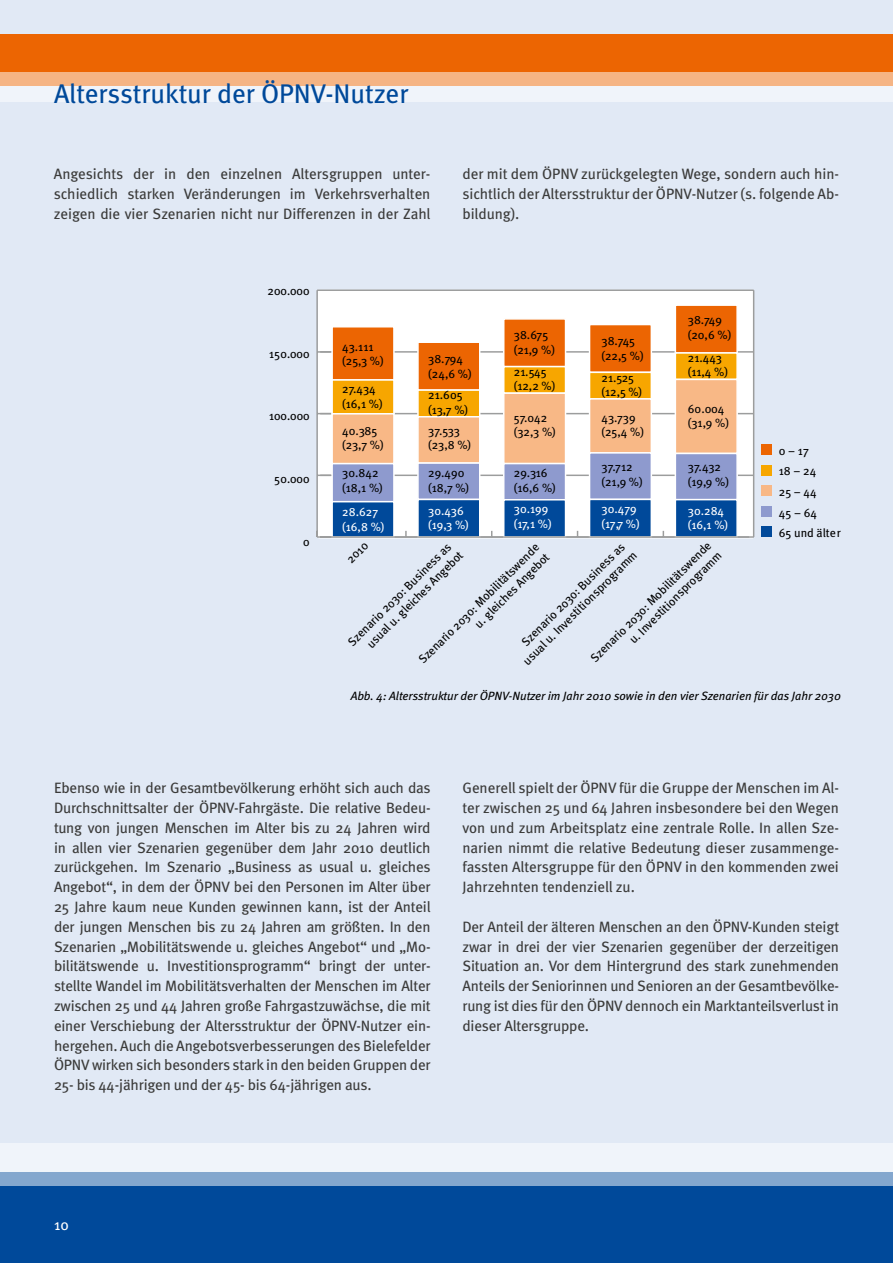
<style>
.page{position:relative;width:893px;height:1263px;background:#e1e9f5}
.page>*{position:absolute;margin:0;border:0;box-sizing:border-box;transform-origin:0 0}
.t1{font:27px "Meta";color:#00499a}
.t2{font:15px/19.8px "Meta";letter-spacing:-.01em;color:#3b3b3a;text-align:justify}
.t3{font:15px "Meta";color:#fff}
.t4{font:12px/14.4px "Meta";color:#000}
.t5{font:italic 12px "Meta";color:#000}
.t6{font:12px/14.4px "Meta";color:#fff}
.t7{font:12px "Meta Plus";color:#000}
</style>
<div class="page">
<div style="left:0;top:34px;width:893px;height:52px;background:#ec6502"></div>
<div style="left:0;top:1172px;width:893px;height:91px;background:#00499a"></div>
<svg style="left:0;top:72px;width:893px;height:30px;fill:#f0f4fa"></svg>
<svg style="left:0;top:1143px;width:893px;height:42px;fill:#f0f4fa"></svg>
<div style="left:318px;top:291px;width:435px;height:245px;background:#fff"></div>
<hr style="left:320px;top:475px;width:434px;height:1px;background:#9c9d9d">
<hr style="left:320px;top:351px;width:434px;height:2px;background:#9c9d9d">
<hr style="left:320px;top:413px;width:434px;height:1px;background:#9c9d9d">
<div style="left:761px;top:527px;width:11px;height:10px;background:#00499a"></div>
<div style="left:761px;top:506px;width:11px;height:10px;background:#8e9ace"></div>
<div style="left:761px;top:486px;width:11px;height:10px;background:#f8b886"></div>
<div style="left:761px;top:465px;width:11px;height:10px;background:#f7a600"></div>
<div style="left:761px;top:445px;width:11px;height:10px;background:#ec6502"></div>
<hr style="left:753px;top:290px;width:1px;height:247px;background:#9c9d9d">
<hr style="left:316px;top:290px;width:2px;height:247px;background:#9c9d9d">
<svg style="left:318px;top:351px;width:13px;height:2px"></svg>
<hr style="left:317px;top:289px;width:437px;height:2px;background:#9c9d9d">
<div style="left:675px;top:304px;width:63px;height:50px;background:#ec6502;border:1px solid #fff"></div>
<div style="left:589px;top:324px;width:63px;height:49px;background:#ec6502;border:1px solid #fff"></div>
<div style="left:503px;top:318px;width:63px;height:49px;background:#ec6502;border:1px solid #fff"></div>
<div style="left:417px;top:341px;width:63px;height:50px;background:#ec6502;border:1px solid #fff"></div>
<div style="left:331px;top:326px;width:64px;height:55px;background:#ec6502;border:1px solid #fff"></div>
<div style="left:675px;top:352px;width:63px;height:28px;background:#f7a600;border:1px solid #fff"></div>
<div style="left:589px;top:372px;width:63px;height:28px;background:#f7a600;border:1px solid #fff"></div>
<div style="left:503px;top:366px;width:63px;height:28px;background:#f7a600;border:1px solid #fff"></div>
<div style="left:417px;top:389px;width:63px;height:28px;background:#f7a600;border:1px solid #fff"></div>
<div style="left:331px;top:379px;width:64px;height:36px;background:#f7a600;border:1px solid #fff"></div>
<div style="left:675px;top:379px;width:63px;height:75px;background:#f8b886;border:1px solid #fff"></div>
<div style="left:589px;top:398px;width:63px;height:56px;background:#f8b886;border:1px solid #fff"></div>
<div style="left:503px;top:392px;width:63px;height:72px;background:#f8b886;border:1px solid #fff"></div>
<div style="left:417px;top:416px;width:63px;height:48px;background:#f8b886;border:1px solid #fff"></div>
<div style="left:331px;top:413px;width:64px;height:51px;background:#f8b886;border:1px solid #fff"></div>
<div style="left:675px;top:453px;width:63px;height:47px;background:#8e9ace;border:1px solid #fff"></div>
<div style="left:589px;top:452px;width:63px;height:48px;background:#8e9ace;border:1px solid #fff"></div>
<div style="left:503px;top:463px;width:63px;height:37px;background:#8e9ace;border:1px solid #fff"></div>
<div style="left:417px;top:462px;width:63px;height:38px;background:#8e9ace;border:1px solid #fff"></div>
<div style="left:331px;top:463px;width:64px;height:39px;background:#8e9ace;border:1px solid #fff"></div>
<div style="left:675px;top:499px;width:63px;height:39px;background:#00499a;border:1px solid #fff"></div>
<div style="left:589px;top:499px;width:63px;height:39px;background:#00499a;border:1px solid #fff"></div>
<div style="left:503px;top:499px;width:63px;height:39px;background:#00499a;border:1px solid #fff"></div>
<div style="left:417px;top:499px;width:63px;height:39px;background:#00499a;border:1px solid #fff"></div>
<div style="left:331px;top:501px;width:64px;height:37px;background:#00499a;border:1px solid #fff"></div>
<hr style="left:320px;top:536px;width:434px;height:2px;background:#9c9d9d">
<h1 class="t1" style="left:54px;top:77px;width:356px">Altersstruktur der ÖPNV-Nutzer</h1>
<p class="t2" style="left:54px;top:164px;width:378px">Angesichts der in den einzelnen Altersgruppen unter&shy;schiedlich starken Veränderungen im Verkehrsverhalten zeigen die vier Szenarien nicht nur Differenzen in der Zahl</p>
<p class="t7" style="left:268px;top:284px;width:43px">200.000</p>
<p class="t2" style="left:462px;top:164px;width:378px">der mit dem ÖPNV zurückgelegten Wege, sondern auch hin&shy;sichtlich der Altersstruktur der ÖPNV-Nutzer (s. folgende Ab&shy;bildung).</p>
<p class="t7" style="left:269px;top:347px;width:42px">150.000</p>
<p class="t7" style="left:269px;top:409px;width:42px">100.000</p>
<p class="t7" style="left:274px;top:472px;width:37px">50.000</p>
<p class="t7" style="left:303px;top:535px;width:8px">0</p>
<p class="t4" style="left:342px;top:339px;width:43px">43.111 (25,3 %)</p>
<p class="t4" style="left:342px;top:382px;width:42px">27.434 (16,1 %)</p>
<p class="t4" style="left:342px;top:423px;width:43px">40.385 (23,7 %)</p>
<p class="t4" style="left:342px;top:466px;width:42px">30.842 (18,1 %)</p>
<p class="t6" style="left:342px;top:505px;width:44px">28.627 (16,8 %)</p>
<p class="t4" style="left:428px;top:352px;width:45px">38.794 (24,6 %)</p>
<p class="t4" style="left:428px;top:388px;width:41px">21.605 (13,7 %)</p>
<p class="t4" style="left:428px;top:423px;width:44px">37.533 (23,8 %)</p>
<p class="t4" style="left:428px;top:466px;width:42px">29.490 (18,7 %)</p>
<p class="t6" style="left:428px;top:503px;width:42px">30.436 (19,3 %)</p>
<p class="t4" style="left:514px;top:328px;width:43px">38.675 (21,9 %)</p>
<p class="t4" style="left:514px;top:364px;width:43px">21.545 (12,2 %)</p>
<p class="t4" style="left:514px;top:410px;width:43px">57.042 (32,3 %)</p>
<p class="t4" style="left:514px;top:466px;width:43px">29.316 (16,6 %)</p>
<p class="t6" style="left:514px;top:502px;width:39px">30.199 (17,1 %)</p>
<p class="t4" style="left:602px;top:334px;width:43px">38.745 (22,5 %)</p>
<p class="t4" style="left:602px;top:370px;width:42px">21.525 (12,5 %)</p>
<p class="t4" style="left:602px;top:410px;width:44px">43.739 (25,4 %)</p>
<p class="t4" style="left:602px;top:460px;width:43px">37.712 (21,9 %)</p>
<p class="t6" style="left:602px;top:502px;width:40px">30.479 (17,7 %)</p>
<p class="t4" style="left:688px;top:313px;width:45px">38.749 (20,6 %)</p>
<p class="t4" style="left:688px;top:350px;width:42px">21.443 (11,4 %)</p>
<p class="t4" style="left:688px;top:401px;width:43px">60.004 (31,9 %)</p>
<p class="t4" style="left:688px;top:460px;width:43px">37.432 (19,9 %)</p>
<p class="t6" style="left:688px;top:503px;width:42px">30.284 (16,1 %)</p>
<p class="t4" style="left:587px;top:654px;width:167px;text-align:right;rotate:-45deg">Szenario 2030: Mobilitätswende u. Investitionsprogramm</p>
<p class="t4" style="left:343px;top:556px;width:27px;rotate:-45deg">2010</p>
<p class="t4" style="left:415px;top:656px;width:166px;text-align:right;rotate:-45deg">Szenario 2030: Mobilitätswende u. gleiches Angebot</p>
<p class="t4" style="left:509px;top:648px;width:157px;text-align:right;rotate:-45deg">Szenario 2030: Business as usual u. Investitionsprogramm</p>
<p class="t4" style="left:345px;top:639px;width:144px;text-align:right;rotate:-45deg">Szenario 2030: Business as usual u. gleiches Angebot</p>
<p class="t4" style="left:779px;top:440px;width:64px;line-height:20.4px">0 – 17<br>18 – 24<br>25 – 44<br>45 – 64<br>65 und älter</p>
<p class="t5" style="left:351px;top:688px;width:492px">Abb. 4: Altersstruktur der ÖPNV-Nutzer im Jahr 2010 sowie in den vier Szenarien für das Jahr 2030</p>
<p class="t2" style="left:54px;top:778px;width:378px">Ebenso wie in der Gesamtbevölkerung erhöht sich auch das Durchschnittsalter der ÖPNV-Fahrgäste. Die relative Bedeu&shy;tung von jungen Menschen im Alter bis zu 24 Jahren wird in allen vier Szenarien gegenüber dem Jahr 2010 deutlich zurückgehen. Im Szenario „Business as usual u. gleiches Angebot“, in dem der ÖPNV bei den Personen im Alter über 25 Jahre kaum neue Kunden gewinnen kann, ist der Anteil der jungen Menschen bis zu 24 Jahren am größten. In den Szenarien „Mobilitätswende u. gleiches Angebot“ und „Mo&shy;bilitätswende u. Investitionsprogramm“ bringt der unter&shy;stellte Wandel im Mobilitätsverhalten der Menschen im Alter zwischen 25 und 44 Jahren große Fahrgastzuwächse, die mit einer Verschiebung der Altersstruktur der ÖPNV-Nutzer ein&shy;hergehen. Auch die Angebotsverbesserungen des Bielefelder ÖPNV wirken sich besonders stark in den beiden Gruppen der 25- bis 44-jährigen und der 45- bis 64-jährigen aus.</p>
<p class="t2" style="left:462px;top:778px;width:378px">Generell spielt der ÖPNV für die Gruppe der Menschen im Al&shy;ter zwischen 25 und 64 Jahren insbesondere bei den Wegen von und zum Arbeitsplatz eine zentrale Rolle. In allen Sze&shy;narien nimmt die relative Bedeutung dieser zusammenge&shy;fassten Altersgruppe für den ÖPNV in den kommenden zwei Jahrzehnten tendenziell zu.</p>
<p class="t2" style="left:462px;top:916px;width:378px">Der Anteil der älteren Menschen an den ÖPNV-Kunden steigt zwar in drei der vier Szenarien gegenüber der derzeitigen Situation an. Vor dem Hintergrund des stark zunehmenden Anteils der Seniorinnen und Senioren an der Gesamtbevölke&shy;rung ist dies für den ÖPNV dennoch ein Marktanteilsverlust in dieser Altersgruppe.</p>
<p class="t3" style="left:54px;top:1216px;width:16px">10</p>
</div>
